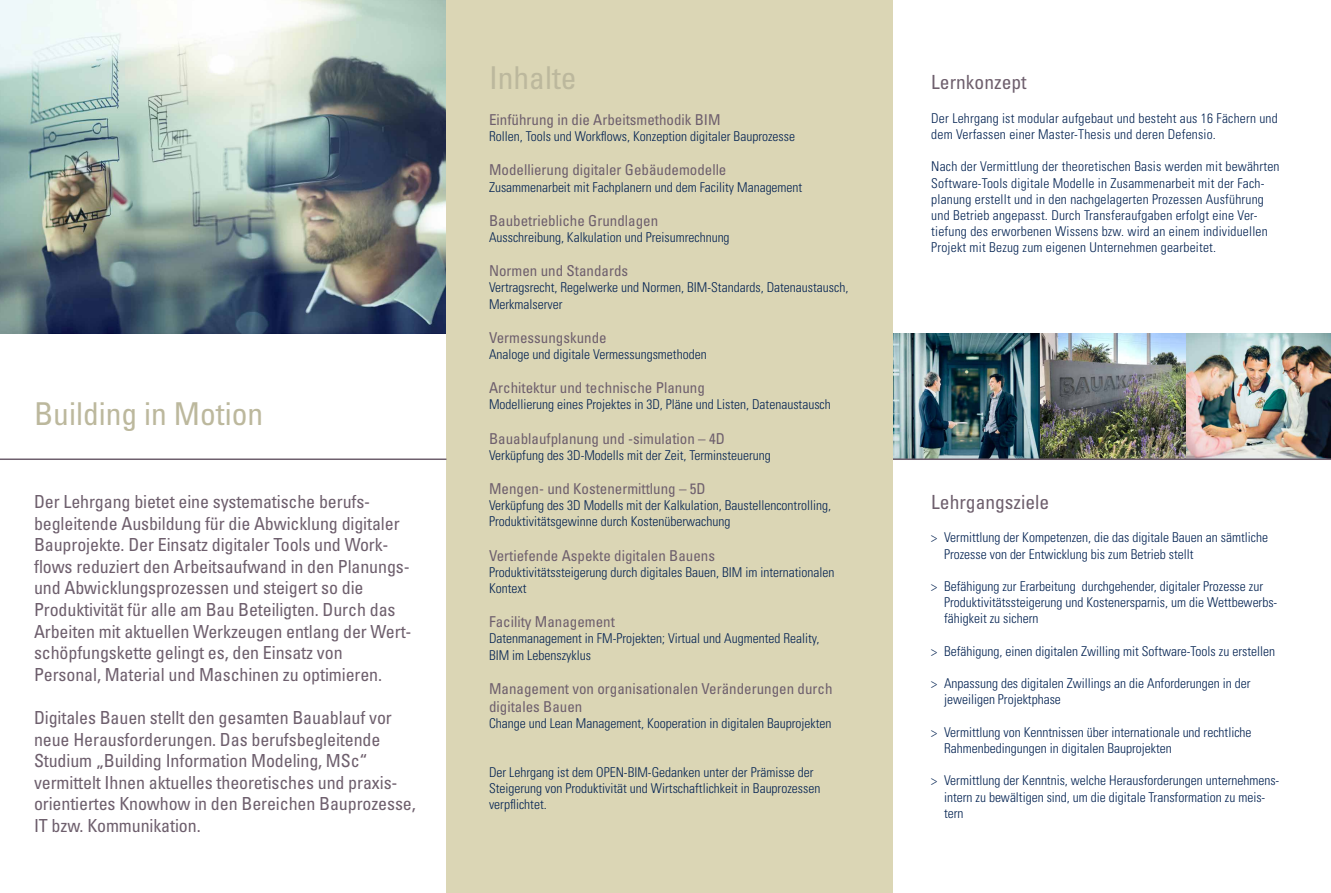
<style>
.page{position:relative;width:1331px;height:893px;background:#fff}
.page>*{position:absolute;margin:0;border:0;box-sizing:border-box;transform-origin:0 0}
.t1{font:condensed 31.5px "Univers";color:#bcb89d}
.t2{font:condensed 19.5px "Univers";color:#6e5f6d}
.t3{font:condensed 18px/21.6px "Univers";letter-spacing:-.005em;color:#6e5f6d}
.t4{font:condensed 15px/18px "Univers";color:#6e5f6d}
.t5{font:300 condensed 13.5px/16.2px "Univers";color:#052453}
</style>
<div class="page">
<img style="left:893px;top:334px;width:438px;height:124px">
<img style="left:0;top:0;width:446px;height:334px">
<div style="left:446px;top:0;width:447px;height:893px;background:#dbd6b5"></div>
<hr style="left:0;top:458px;width:446px;height:2px;background:#6e5f6d">
<hr style="left:893px;top:458px;width:438px;height:2px;background:#6e5f6d">
<h1 class="t1" style="left:34px;top:394px;width:231px">Building in Motion</h1>
<p class="t3" style="left:34px;top:490px;width:379px">Der Lehrgang bietet eine systematische berufs&shy;begleitende Ausbildung für die Abwicklung digitaler Bauprojekte. Der Einsatz digitaler Tools und Work&shy;flows reduziert den Arbeitsaufwand in den Planungs&shy;und Abwicklungsprozessen und steigert so die Produktivität für alle am Bau Beteiligten. Durch das Arbeiten mit aktuellen Werkzeugen entlang der Wert&shy;schöpfungskette gelingt es, den Einsatz von Personal, Material und Maschinen zu optimieren.</p>
<p class="t3" style="left:34px;top:706px;width:383px">Digitales Bauen stellt den gesamten Bauablauf vor neue Herausforderungen. Das berufsbegleitende Studium „Building Information Modeling, MSc“ vermittelt Ihnen aktuelles theoretisches und praxis&shy;orientiertes Knowhow in den Bereichen Bauprozesse, IT bzw. Kommunikation.</p>
<h1 class="t1" style="left:489px;top:58px;width:89px">Inhalte</h1>
<p class="t4" style="left:489px;top:110px;width:233px">Einführung in die Arbeitsmethodik BIM</p>
<p class="t5" style="left:489px;top:128px;width:308px">Rollen, Tools und Workflows, Konzeption digitaler Bauprozesse</p>
<p class="t4" style="left:489px;top:161px;width:239px">Modellierung digitaler Gebäudemodelle</p>
<p class="t5" style="left:489px;top:178px;width:315px">Zusammenarbeit mit Fachplanern und dem Facility Management</p>
<p class="t4" style="left:489px;top:211px;width:171px">Baubetriebliche Grundlagen</p>
<p class="t5" style="left:489px;top:229px;width:242px">Ausschreibung, Kalkulation und Preisumrechnung</p>
<p class="t4" style="left:489px;top:261px;width:141px">Normen und Standards</p>
<p class="t5" style="left:489px;top:279px;width:361px">Vertragsrecht, Regelwerke und Normen, BIM-Standards, Datenaustausch,<br>Merkmalserver</p>
<p class="t4" style="left:489px;top:328px;width:119px">Vermessungskunde</p>
<p class="t5" style="left:489px;top:346px;width:219px">Analoge und digitale Vermessungsmethoden</p>
<p class="t4" style="left:489px;top:378px;width:217px">Architektur und technische Planung</p>
<p class="t5" style="left:489px;top:396px;width:343px">Modellierung eines Projektes in 3D, Pläne und Listen, Datenaustausch</p>
<p class="t4" style="left:489px;top:429px;width:237px">Bauablaufplanung und -simulation – 4D</p>
<p class="t5" style="left:489px;top:447px;width:283px">Verküpfung des 3D-Modells mit der Zeit, Terminsteuerung</p>
<p class="t4" style="left:489px;top:479px;width:218px">Mengen- und Kostenermittlung – 5D</p>
<p class="t5" style="left:489px;top:497px;width:344px">Verküpfung des 3D Modells mit der Kalkulation, Baustellencontrolling,<br>Produktivitätsgewinne durch Kostenüberwachung</p>
<p class="t4" style="left:489px;top:546px;width:228px">Vertiefende Aspekte digitalen Bauens</p>
<p class="t5" style="left:489px;top:564px;width:347px">Produktivitätssteigerung durch digitales Bauen, BIM im internationalen<br>Kontext</p>
<p class="t4" style="left:489px;top:612px;width:127px">Facility Management</p>
<p class="t5" style="left:489px;top:630px;width:332px">Datenmanagement in FM-Projekten; Virtual und Augmented Reality,<br>BIM im Lebenszyklus</p>
<p class="t4" style="left:489px;top:679px;width:345px">Management von organisationalen Veränderungen durch digitales Bauen</p>
<p class="t5" style="left:489px;top:715px;width:344px">Change und Lean Management, Kooperation in digitalen Bauprojekten</p>
<p class="t5" style="left:489px;top:763px;width:333px">Der Lehrgang ist dem OPEN-BIM-Gedanken unter der Prämisse der<br>Steigerung von Produktivität und Wirtschaftlichkeit in Bauprozessen verpflichtet.</p>
<h2 class="t2" style="left:931px;top:70px;width:97px">Lernkonzept</h2>
<p class="t5" style="left:931px;top:110px;width:348px">Der Lehrgang ist modular aufgebaut und besteht aus 16 Fächern und dem Verfassen einer Master-Thesis und deren Defensio.</p>
<p class="t5" style="left:931px;top:158px;width:350px">Nach der Vermittlung der theoretischen Basis werden mit bewährten Software-Tools digitale Modelle in Zusammenarbeit mit der Fach&shy;planung erstellt und in den nachgelagerten Prozessen Ausführung und Betrieb angepasst. Durch Transferaufgaben erfolgt eine Ver&shy;tiefung des erworbenen Wissens bzw. wird an einem individuellen Projekt mit Bezug zum eigenen Unternehmen gearbeitet.</p>
<h2 class="t2" style="left:931px;top:490px;width:120px">Lehrgangsziele</h2>
<p class="t5" style="left:944px;top:529px;width:326px;text-indent:-13px">&gt; Vermittlung der Kompetenzen, die das digitale Bauen an sämtliche<br>Prozesse von der Entwicklung bis zum Betrieb stellt</p>
<p class="t5" style="left:944px;top:578px;width:335px;text-indent:-13px">&gt; Befähigung zur Erarbeitung durchgehender, digitaler Prozesse zur<br>Produktivitätssteigerung und Kostenersparnis, um die Wettbewerbs&shy;fähigkeit zu sichern</p>
<p class="t5" style="left:931px;top:643px;width:345px">&gt; Befähigung, einen digitalen Zwilling mit Software-Tools zu erstellen</p>
<p class="t5" style="left:944px;top:675px;width:308px;text-indent:-13px">&gt; Anpassung des digitalen Zwillings an die Anforderungen in der jeweiligen Projektphase</p>
<p class="t5" style="left:944px;top:724px;width:309px;text-indent:-13px">&gt; Vermittlung von Kenntnissen über internationale und rechtliche<br>Rahmenbedingungen in digitalen Bauprojekten</p>
<p class="t5" style="left:944px;top:772px;width:337px;text-indent:-13px">&gt; Vermittlung der Kenntnis, welche Herausforderungen unternehmens&shy;intern zu bewältigen sind, um die digitale Transformation zu meis&shy;tern</p>
</div>
